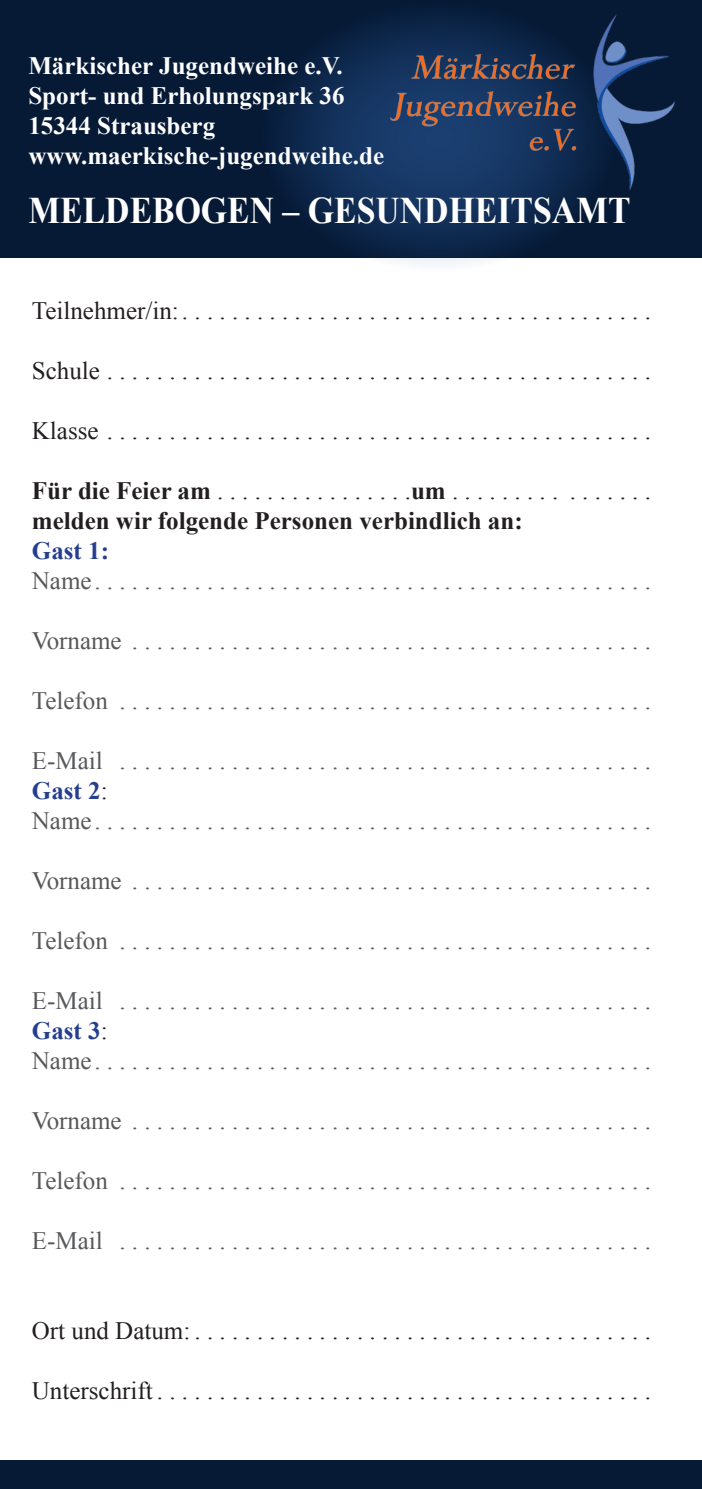
<style>
.page{position:relative;width:702px;height:1489px;background:#fff}
.page>*{position:absolute;margin:0;border:0;box-sizing:border-box;transform-origin:0 0}
.t1{font:700 37.5px "Times New Roman";color:#fff;scale:.9 1}
.t2{font:25px/30px "Times New Roman";color:#57585a}
.t3{font:25px "Times New Roman";color:#231f20}
.t4{font:700 25px/30px "Times New Roman";color:#fff}
.t5{font:700 25px/30px "Times New Roman";color:#231f20}
.t6{font:700 25px "Times New Roman";color:#253f8e}
.s1{font-weight:400}
.s2{font-weight:700;color:#253f8e}
.s3{color:#231f20}
</style>
<div class="page">
<div style="left:0;top:1460px;width:702px;height:28px;background:#061a36"></div>
<div style="left:0;top:0;width:702px;height:257px;background:#061a36"></div>
<svg style="left:260px;top:2px;width:358px;height:269px"></svg>
<img style="left:385px;top:7px;width:290px;height:186px">
<p class="t4" style="left:28px;top:50px;width:357px">Märkischer Jugendweihe e.V.<br>Sport- und Erholungspark 36<br>15344 Strausberg www.maerkische-jugendweihe.de</p>
<h1 class="t1" style="left:28px;top:184px;width:670px">MELDEBOGEN – GESUNDHEITSAMT</h1>
<p class="t3" style="left:32px;top:293px;width:620px">Teilnehmer/in: . . . . . . . . . . . . . . . . . . . . . . . . . . . . . . . . . . . . . .</p>
<p class="t3" style="left:32px;top:353px;width:620px">Schule . . . . . . . . . . . . . . . . . . . . . . . . . . . . . . . . . . . . . . . . . . . .</p>
<p class="t3" style="left:32px;top:413px;width:620px">Klasse . . . . . . . . . . . . . . . . . . . . . . . . . . . . . . . . . . . . . . . . . . . .</p>
<p class="t5" style="left:32px;top:475px;width:617px">Für die Feier am<span class="s1">................</span>um<span class="s1">......... ....... </span>melden wir folgende Personen verbindlich an:</p>
<p class="t6" style="left:32px;top:533px;width:79px">Gast 1:</p>
<p class="t2" style="left:32px;top:565px;width:617px">Name.............................................</p>
<p class="t2" style="left:32px;top:625px;width:620px">Vorname . . . . . . . . . . . . . . . . . . . . . . . . . . . . . . . . . . . . . . . . . .</p>
<p class="t2" style="left:32px;top:685px;width:620px">Telefon . . . . . . . . . . . . . . . . . . . . . . . . . . . . . . . . . . . . . . . . . . .</p>
<p class="t2" style="left:32px;top:745px;width:620px">E-Mail . . . . . . . . . . . . . . . . . . . . . . . . . . . . . . . . . . . . . . . . . . .<br><span class="s2">Gast 2</span><span class="s3">:<br></span>Name.............................................</p>
<p class="t2" style="left:32px;top:865px;width:620px">Vorname . . . . . . . . . . . . . . . . . . . . . . . . . . . . . . . . . . . . . . . . . .</p>
<p class="t2" style="left:32px;top:925px;width:620px">Telefon . . . . . . . . . . . . . . . . . . . . . . . . . . . . . . . . . . . . . . . . . . .</p>
<p class="t2" style="left:32px;top:985px;width:620px">E-Mail . . . . . . . . . . . . . . . . . . . . . . . . . . . . . . . . . . . . . . . . . . .<br><span class="s2">Gast 3</span><span class="s3">:<br></span>Name.............................................</p>
<p class="t2" style="left:32px;top:1105px;width:620px">Vorname . . . . . . . . . . . . . . . . . . . . . . . . . . . . . . . . . . . . . . . . . .</p>
<p class="t2" style="left:32px;top:1165px;width:620px">Telefon . . . . . . . . . . . . . . . . . . . . . . . . . . . . . . . . . . . . . . . . . . .</p>
<p class="t2" style="left:32px;top:1225px;width:620px">E-Mail . . . . . . . . . . . . . . . . . . . . . . . . . . . . . . . . . . . . . . . . . . .</p>
<p class="t3" style="left:32px;top:1313px;width:617px">Ort und Datum:.....................................</p>
<p class="t3" style="left:32px;top:1373px;width:617px">Unterschrift........................................</p>
</div>
